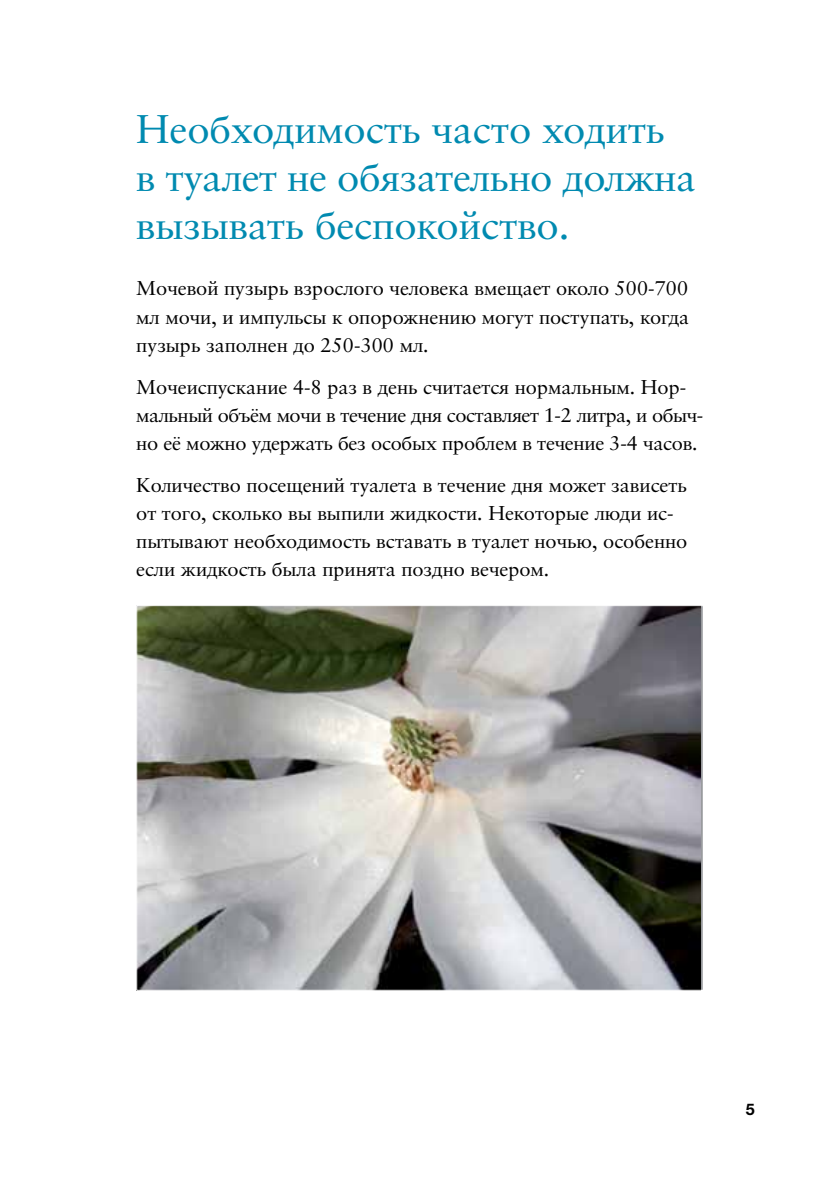
<style>
.page{position:relative;width:840px;height:1191px;background:#fff}
.page>*{position:absolute;margin:0;border:0;box-sizing:border-box;transform-origin:0 0}
.t1{font:40px/48px "Sabon Cyr";color:#008ab0}
.t2{font:20px/28px "Sabon Cyr";color:#000}
.t3{font:700 16px "Helvetica Neue LT Std";color:#000}
</style>
<div class="page">
<img style="left:138px;top:607px;width:561px;height:381px">
<h1 class="t1" style="left:136px;top:106px;width:561px">Необходимость часто ходить<br>в туалет не обязательно должна вызывать беспокойство.</h1>
<p class="t2" style="left:136px;top:275px;width:554px;text-align:justify">Мочевой пузырь взрослого человека вмещает около 500-700 мл мочи, и импульсы к опорожнению могут поступать, когда пузырь заполнен до 250-300 мл.</p>
<p class="t2" style="left:136px;top:373px;width:568px">Мочеиспускание 4-8 раз в день считается нормальным. Нор&shy;мальный объём мочи в течение дня составляет 1-2 литра, и обыч&shy;но её можно удержать без особых проблем в течение 3-4 часов.</p>
<p class="t2" style="left:136px;top:471px;width:552px">Количество посещений туалета в течение дня может зависеть от того, сколько вы выпили жидкости. Некоторые люди ис&shy;пытывают необходимость вставать в туалет ночью, особенно если жидкость была принята поздно вечером.</p>
<p class="t3" style="left:745px;top:1099px;width:10px">5</p>
</div>
